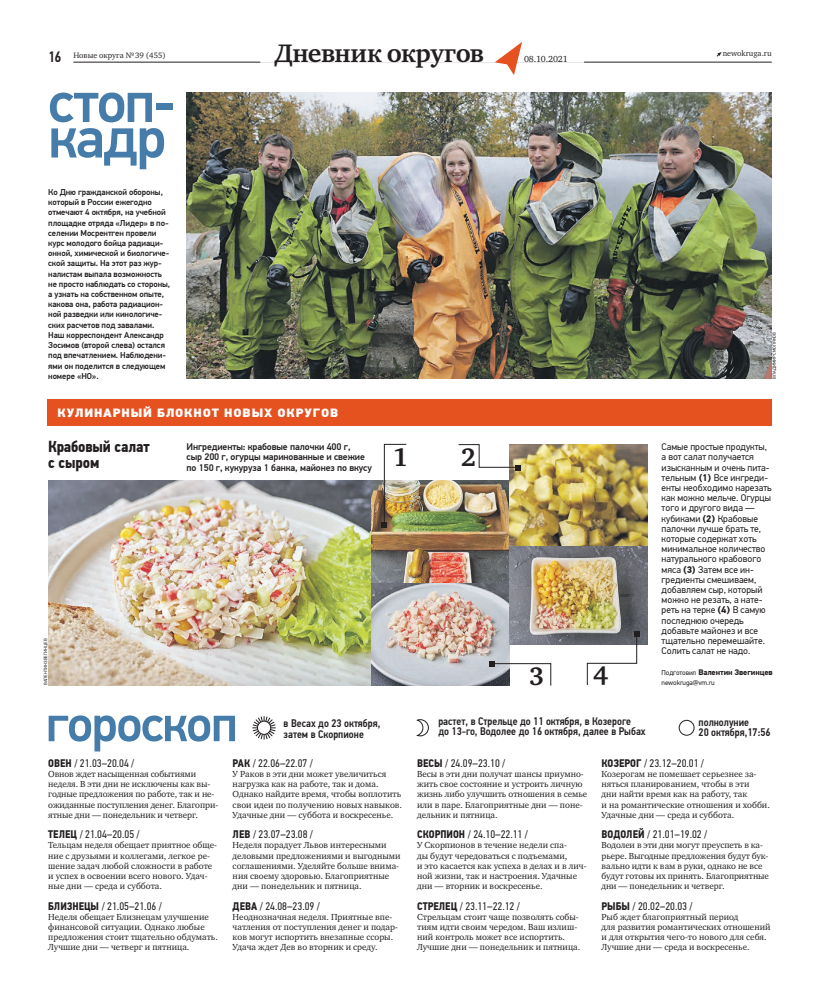
<style>
.page{position:relative;width:820px;height:993px;background:#fff}
.page>*{position:absolute;margin:0;border:0;box-sizing:border-box;transform-origin:0 0}
.t1{font:500 58.8px "PF Din Text Pro";letter-spacing:-.035em;color:#457ca9}
.t2{font:500 51.4px "PF Din Text Pro";letter-spacing:-.035em;color:#457ca9}
.t3{font:700 26px "Charter ITC";letter-spacing:-.01em;color:#231f20}
.t4{font:700 16px/16px "PF Din Text Cond Pro";letter-spacing:-.01em;color:#231f20}
.t5{font:500 15px "PF Din Text Cond Pro";color:#231f20}
.t6{font:900 12px "PF Din Text Pro";letter-spacing:.07em;color:#fff}
.t7{font:11px "PF Din Text Cond Pro";color:#231f20}
.t8{font:500 11px/10.2px "PF Din Text Cond Pro";color:#231f20}
.t9{font:9.6px/10.2px "PF Din Text Pro";color:#231f20}
.t10{font:500 9.6px/10.2px "PF Din Text Pro";letter-spacing:-.01em;color:#231f20}
.t11{font:9px/10.2px "Charter ITC";color:#231f20}
.t12{font:500 8.5px/10.2px "PF Din Text Pro";letter-spacing:-.01em;color:#231f20}
.t13{font:8px "Charter ITC";color:#231f20}
.t14{font:700 8px "PF Din Text Pro";letter-spacing:-.015em;color:#231f20}
.t15{font:7px "PF Din Text Pro";letter-spacing:-.015em;color:#231f20}
.t16{font:4.5px "PF Din Text Pro";color:#231f20}
.s1{font-weight:700}
.s2{font-weight:400;font-size:7px}
</style>
<div class="page">
<svg style="left:716px;top:52px;width:5px;height:5px"></svg>
<hr style="left:73px;top:62px;width:698px;height:1px;background:#231f20">
<div style="left:260px;top:43px;width:324px;height:20px;background:#fff"></div>
<svg style="left:494px;top:42px;width:28px;height:33px"></svg>
<svg style="left:416px;top:719px;width:12px;height:17px"></svg>
<svg style="left:252px;top:716px;width:24px;height:23px"></svg>
<div style="left:678px;top:719px;width:16px;height:16px;border:1px solid #231f20;border-radius:50%"></div>
<img style="left:186px;top:93px;width:585px;height:285px">
<img style="left:48px;top:480px;width:461px;height:204px">
<img style="left:509px;top:444px;width:138px;height:200px">
<img style="left:381px;top:443px;width:25px;height:85px">
<svg style="left:489px;top:660px;width:62px;height:25px"></svg>
<svg style="left:586px;top:631px;width:53px;height:54px"></svg>
<svg style="left:458px;top:444px;width:63px;height:26px"></svg>
<div style="left:47px;top:399px;width:724px;height:26px;background:#e65120"></div>
<h3 class="t5" style="left:48px;top:48px;width:15px">16</h3>
<h3 class="t3" style="left:274px;top:42px;width:211px">Дневник округов</h3>
<p class="t13" style="left:722px;top:50px;width:51px">newokruga.ru</p>
<p class="t13" style="left:73px;top:52px;width:94px">Новые округа № 39 (455)</p>
<p class="t11" style="left:524px;top:55px;width:45px">08.10.2021</p>
<h1 class="t1" style="left:48px;top:78px;width:128px">стоп-</h1>
<h1 class="t1" style="left:48px;top:113px;width:120px">кадр</h1>
<p class="t12" style="left:48px;top:188px;width:124px">Ко Дню гражданской обороны, который в России ежегодно отмечают 4 октября, на учебной площадке отряда «Лидер» в по&shy;селении Мосрентген провели курс молодого бойца радиаци&shy;онной, химической и биологиче&shy;ской защиты. На этот раз жур&shy;налистам выпала возможность не просто наблюдать со стороны, а узнать на собственном опыте, какова она, работа радиацион&shy;ной разведки или кинологиче&shy;ских расчетов под завалами.<br>Наш корреспондент Александр<br>Зосимов (второй слева) остался под впечатлением. Наблюдени&shy;ями он поделится в следующем номере «НО».</p>
<h3 class="t6" style="left:58px;top:407px;width:282px">КУЛИНАРНЫЙ БЛОКНОТ НОВЫХ ОКРУГОВ</h3>
<p class="t16" style="left:772px;top:378px;width:48px;rotate:-90deg">ВЛАДИМИР СМОЛЯКОВ</p>
<h3 class="t4" style="left:48px;top:438px;width:103px">Крабовый салат с сыром</h3>
<p class="t10" style="left:186px;top:442px;width:187px">Ингредиенты: крабовые палочки 400 г,<br>сыр 200 г, огурцы маринованные и свежие по 150 г, кукуруза 1 банка, майонез по вкусу</p>
<p class="t9" style="left:661px;top:442px;width:111px">Самые простые продукты, а вот салат получается изысканным и очень пита&shy;тельным <span class="s1">(1)</span> Все ингреди&shy;енты необходимо нарезать как можно мельче. Огурцы того и другого вида — кубиками <span class="s1">(2)</span> Крабовые палочки лучше брать те, которые содержат хоть минимальное количество натурального крабового мяса <span class="s1">(3)</span> Затем все ин&shy;гредиенты смешиваем, добавляем сыр, который можно не резать, а нате&shy;реть на терке <span class="s1">(4)</span> В самую последнюю очередь добавьте майонез и все тщательно перемешайте.<br>Солить салат не надо.</p>
<p class="t14" style="left:661px;top:667px;width:112px"><span class="s2">Подготовил</span> Валентин Звегинцев</p>
<p class="t15" style="left:661px;top:679px;width:55px">newokruga@vm.ru</p>
<h3 class="t3" style="left:393px;top:446px;width:17px">1</h3>
<h3 class="t3" style="left:460px;top:446px;width:17px">2</h3>
<p class="t16" style="left:44px;top:684px;width:48px;rotate:-90deg">ВАЛЕНТИНЗВЕГИНЦЕВ</p>
<h3 class="t3" style="left:593px;top:664px;width:17px">4</h3>
<h3 class="t3" style="left:529px;top:665px;width:17px">3</h3>
<h2 class="t2" style="left:46px;top:702px;width:194px">гороскоп</h2>
<p class="t7" style="left:48px;top:758px;width:88px"><span class="s1">ОВЕН</span> / 21.03–20.04 /</p>
<p class="t11" style="left:48px;top:769px;width:171px">Овнов ждет насыщенная событиями неделя. В эти дни не исключены как вы&shy;годные предложения по работе, так и не&shy;ожиданные поступления денег. Благопри&shy;ятные дни — понедельник и четверг.</p>
<p class="t7" style="left:232px;top:829px;width:82px"><span class="s1">ЛЕВ</span> / 23.07–23.08 /</p>
<p class="t11" style="left:232px;top:840px;width:169px">Неделя порадует Львов интересными деловыми предложениями и выгодными соглашениями. Уделяйте больше внима&shy;ния своему здоровью. Благоприятные дни — понедельник и пятница.</p>
<p class="t8" style="left:283px;top:718px;width:98px">в Весах до 23 октября, затем в Скорпионе</p>
<p class="t8" style="left:438px;top:715px;width:208px">растет, в Стрельце до 11 октября, в Козероге<br>до 13-го, Водолее до 16 октября, далее в Рыбах</p>
<p class="t8" style="left:698px;top:717px;width:73px">полнолуние<br>20 октября,17:56</p>
<p class="t7" style="left:232px;top:758px;width:82px"><span class="s1">РАК</span> / 22.06–22.07 /</p>
<p class="t11" style="left:232px;top:769px;width:171px">У Раков в эти дни может увеличиться нагрузка как на работе, так и дома.<br>Однако найдите время, чтобы воплотить свои идеи по получению новых навыков.<br>Удачные дни — суббота и воскресенье.</p>
<p class="t7" style="left:417px;top:758px;width:90px"><span class="s1">ВЕСЫ</span> / 24.09–23.10 /</p>
<p class="t11" style="left:417px;top:769px;width:172px">Весы в эти дни получат шансы приумно&shy;жить свое состояние и устроить личную жизнь либо улучшить отношения в семье или в паре. Благоприятные дни — поне&shy;дельник и пятница.</p>
<p class="t7" style="left:601px;top:758px;width:104px"><span class="s1">КОЗЕРОГ</span> / 23.12–20.01 /</p>
<p class="t11" style="left:601px;top:769px;width:170px">Козерогам не помешает серьезнее за&shy;няться планированием, чтобы в эти<br>дни найти время как на работу, так<br>и на романтические отношения и хобби.<br>Удачные дни — среда и суббота.</p>
<p class="t7" style="left:601px;top:829px;width:107px"><span class="s1">ВОДОЛЕЙ</span> / 21.01–19.02 /</p>
<p class="t11" style="left:601px;top:840px;width:169px">Водолеи в эти дни могут преуспеть в ка&shy;рьере. Выгодные предложения будут бук&shy;вально идти к вам в руки, однако не все будут готовы их принять. Благоприятные дни — понедельник и четверг.</p>
<p class="t7" style="left:48px;top:829px;width:93px"><span class="s1">ТЕЛЕЦ</span> / 21.04–20.05 /</p>
<p class="t11" style="left:48px;top:840px;width:170px">Тельцам неделя обещает приятное обще&shy;ние с друзьями и коллегами, легкое ре&shy;шение задач любой сложности в работе и успех в освоении всего нового. Удач&shy;ные дни — среда и суббота.</p>
<p class="t7" style="left:417px;top:829px;width:112px"><span class="s1">СКОРПИОН</span> / 24.10–22.11 /</p>
<p class="t11" style="left:417px;top:840px;width:171px">У Скорпионов в течение недели спа-<br>ды будут чередоваться с подъемами,<br>и это касается как успеха в делах и в лич&shy;ной жизни, так и настроения. Удачные дни — вторник и воскресенье.</p>
<p class="t7" style="left:48px;top:901px;width:115px"><span class="s1">БЛИЗНЕЦЫ</span> / 21.05–21.06 /</p>
<p class="t11" style="left:48px;top:912px;width:171px">Неделя обещает Близнецам улучшение финансовой ситуации. Однако любые предложения стоит тщательно обдумать.<br>Лучшие дни — четверг и пятница.</p>
<p class="t7" style="left:232px;top:901px;width:89px"><span class="s1">ДЕВА</span> / 24.08–23.09 /</p>
<p class="t11" style="left:232px;top:912px;width:167px">Неоднозначная неделя. Приятные впе&shy;чатления от поступления денег и подар&shy;ков могут испортить внезапные ссоры.<br>Удача ждет Дев во вторник и среду.</p>
<p class="t7" style="left:417px;top:901px;width:104px"><span class="s1">СТРЕЛЕЦ</span> / 23.11–22.12 /</p>
<p class="t11" style="left:417px;top:912px;width:165px">Стрельцам стоит чаще позволять собы&shy;тиям идти своим чередом. Ваш излиш&shy;ний контроль может все испортить.<br>Лучшие дни — понедельник и пятница.</p>
<p class="t7" style="left:601px;top:901px;width:93px"><span class="s1">РЫБЫ</span> / 20.02–20.03 /</p>
<p class="t11" style="left:601px;top:912px;width:170px">Рыб ждет благоприятный период<br>для развития романтических отношений и для открытия чего-то нового для себя.<br>Лучшие дни — среда и воскресенье.</p>
</div>
